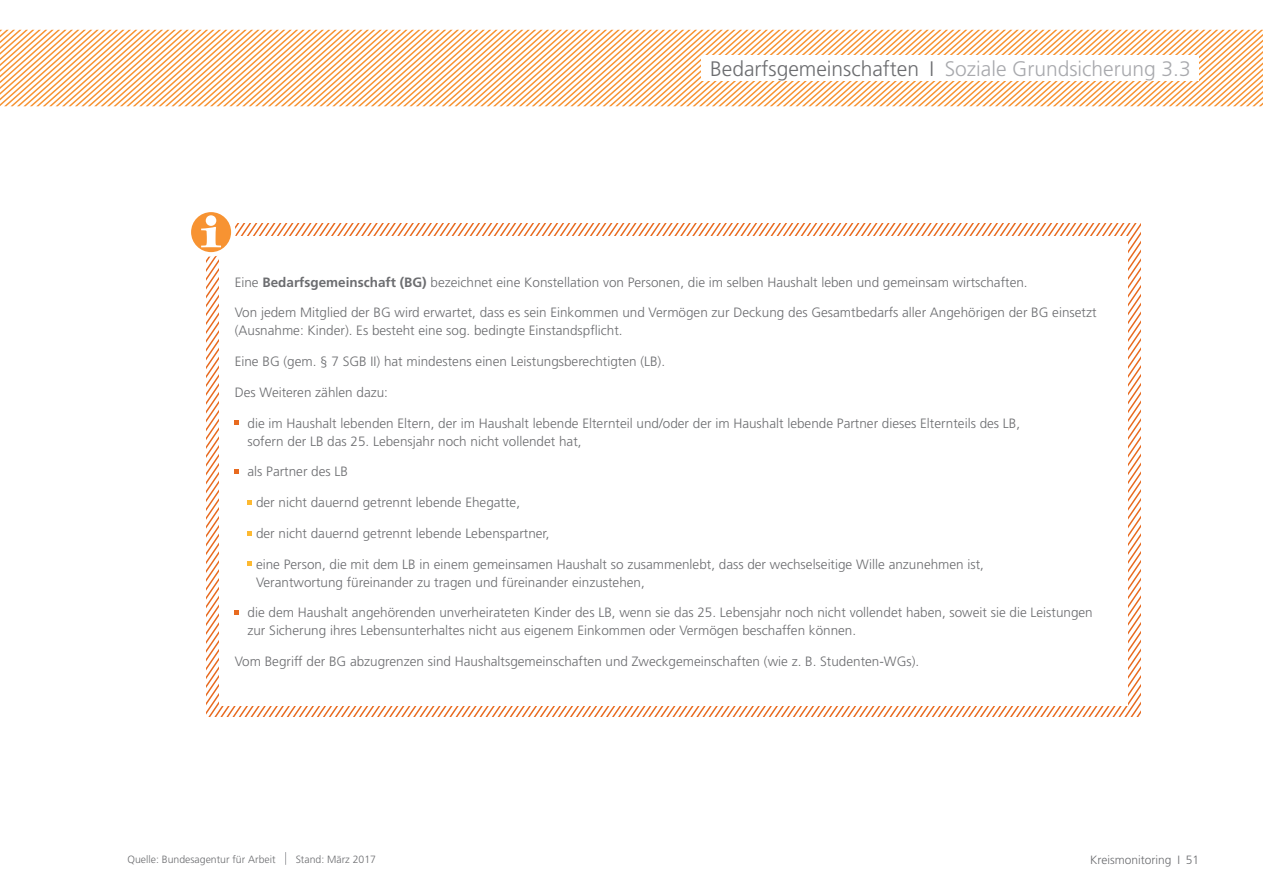
<style>
.page{position:relative;width:1263px;height:893px;background:#fff}
.page>*{position:absolute;margin:0;border:0;box-sizing:border-box;transform-origin:0 0}
.t1{font:300 21px "Frutiger LT Std";color:#a8a9ad}
.t2{font:300 13.5px/18px "Frutiger LT Std";color:#6c6d70}
.t3{font:300 12px "Frutiger LT Std";color:#6c6d70}
.t4{font:300 10.5px "Frutiger LT Std";color:#6c6d70}
.s1{color:#6c6d70}
.s2{font-weight:700}
</style>
<div class="page">
<svg style="left:0;top:30px;width:1263px;height:76px"></svg>
<svg style="left:285px;top:852px;width:1px;height:13px"></svg>
<svg style="left:207px;top:224px;width:933px;height:493px"></svg>
<div style="left:219px;top:236px;width:909px;height:470px;background:#fff"></div>
<svg style="left:189px;top:210px;width:44px;height:44px"></svg>
<div style="left:187px;top:208px;width:49px;height:49px;border:4px solid #fff;border-radius:50%"></div>
<svg style="left:201px;top:215px;width:20px;height:32px"></svg>
<svg style="left:235px;top:421px;width:4px;height:4px"></svg>
<svg style="left:235px;top:469px;width:4px;height:5px"></svg>
<svg style="left:247px;top:500px;width:5px;height:4px"></svg>
<svg style="left:247px;top:531px;width:5px;height:4px"></svg>
<svg style="left:247px;top:562px;width:5px;height:4px"></svg>
<svg style="left:235px;top:610px;width:4px;height:5px"></svg>
<div style="left:702px;top:55px;width:497px;height:26px;background:#fff"></div>
<h1 class="t1" style="left:710px;top:57px;width:482px"><span class="s1">Bedarfsgemeinschaften I</span> Soziale Grundsicherung 3.3</h1>
<p class="t2" style="left:235px;top:273px;width:794px">Eine <span class="s2">Bedarfsgemeinschaft (BG)</span> bezeichnet eine Konstellation von Personen, die im selben Haushalt leben und gemeinsam wirtschaften.</p>
<p class="t2" style="left:235px;top:304px;width:863px">Von jedem Mitglied der BG wird erwartet, dass es sein Einkommen und Vermögen zur Deckung des Gesamtbedarfs aller Angehörigen der BG einsetzt (Ausnahme: Kinder). Es besteht eine sog. bedingte Einstandspflicht.</p>
<p class="t2" style="left:235px;top:353px;width:432px">Eine BG (gem. § 7 SGB II) hat mindestens einen Leistungsberechtigten (LB).</p>
<p class="t2" style="left:235px;top:383px;width:155px">Des Weiteren zählen dazu:</p>
<p class="t2" style="left:247px;top:414px;width:774px">die im Haushalt lebenden Eltern, der im Haushalt lebende Elternteil und/oder der im Haushalt lebende Partner dieses Elternteils des LB, sofern der LB das 25. Lebensjahr noch nicht vollendet hat,</p>
<p class="t2" style="left:247px;top:463px;width:102px">als Partner des LB</p>
<p class="t2" style="left:256px;top:494px;width:266px">der nicht dauernd getrennt lebende Ehegatte,</p>
<p class="t2" style="left:256px;top:524px;width:295px">der nicht dauernd getrennt lebende Lebenspartner,</p>
<p class="t2" style="left:256px;top:555px;width:729px">eine Person, die mit dem LB in einem gemeinsamen Haushalt so zusammenlebt, dass der wechselseitige Wille anzunehmen ist,<br>Verantwortung füreinander zu tragen und füreinander einzustehen,</p>
<p class="t2" style="left:247px;top:604px;width:847px">die dem Haushalt angehörenden unverheirateten Kinder des LB, wenn sie das 25. Lebensjahr noch nicht vollendet haben, soweit sie die Leistungen zur Sicherung ihres Lebensunterhaltes nicht aus eigenem Einkommen oder Vermögen beschaffen können.</p>
<p class="t2" style="left:235px;top:653px;width:686px">Vom Begriff der BG abzugrenzen sind Haushaltsgemeinschaften und Zweckgemeinschaften (wie z. B. Studenten-WGs).</p>
<p class="t4" style="left:128px;top:853px;width:250px">Quelle: Bundesagentur für Arbeit Stand: März 2017</p>
<p class="t3" style="left:1090px;top:853px;width:110px">Kreismonitoring I 51</p>
</div>
